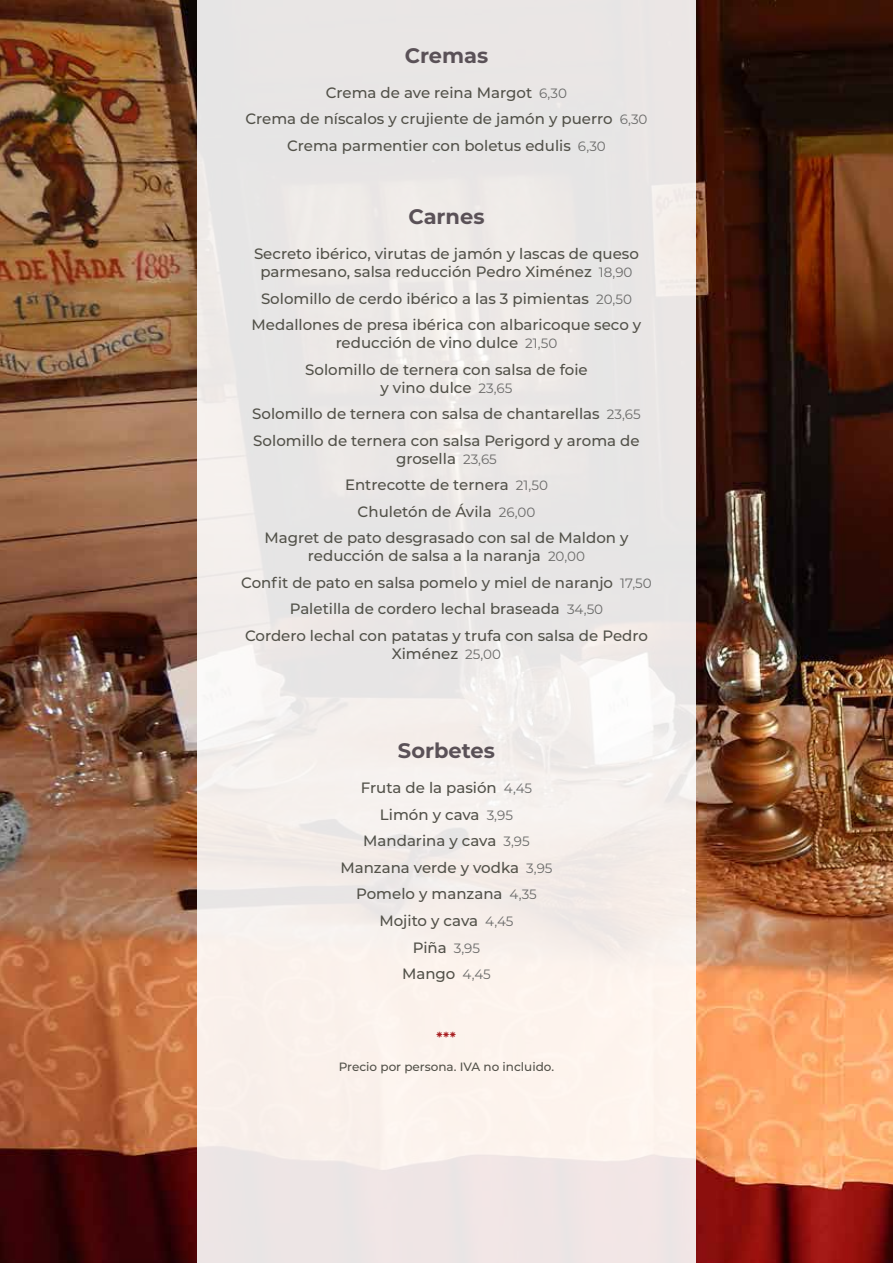
<style>
.page{position:relative;width:893px;height:1263px;background:#fff}
.page>*{position:absolute;margin:0;border:0;box-sizing:border-box;transform-origin:0 0}
.t1{font:700 21px "Montserrat";color:#5a5157}
.t2{font:18px "Adonais";color:#a6191c}
.t3{font:500 15px/26.5px "Montserrat";color:#525149;text-align:center}
.t4{font:500 12px "Montserrat";color:#525149}
.s1{font-weight:400;font-size:13.5px;color:#6b6b6a}
</style>
<div class="page">
<img style="left:0;top:0;width:893px;height:1263px">
<div style="left:197px;top:0;width:499px;height:1263px;background:linear-gradient(to bottom,#e7e6e5,#f8efec)"></div>
<h1 class="t1" style="left:405px;top:40px;width:85px">Cremas</h1>
<p class="t3" style="left:245px;top:79px;width:404px">Crema de ave reina Margot <span class="s1">6,30<br></span>Crema de níscalos y crujiente de jamón y puerro <span class="s1">6,30<br></span>Crema parmentier con boletus edulis <span class="s1">6,30</span></p>
<h1 class="t1" style="left:408px;top:201px;width:78px">Carnes</h1>
<p class="t3" style="left:254px;top:244px;width:386px;line-height:18px">Secreto ibérico, virutas de jamón y lascas de queso parmesano, salsa reducción Pedro Ximénez <span class="s1">18,90</span></p>
<p class="t3" style="left:252px;top:284px;width:391px">Solomillo de cerdo ibérico a las 3 pimientas <span class="s1">20,50<br></span>Medallones de presa ibérica con albaricoque seco y</p>
<p class="t3" style="left:305px;top:329px;width:284px">reducción de vino dulce <span class="s1">21,50<br></span>Solomillo de ternera con salsa de foie</p>
<p class="t3" style="left:252px;top:373px;width:390px">y vino dulce <span class="s1">23,65<br></span>Solomillo de ternera con salsa de chantarellas <span class="s1">23,65<br></span>Solomillo de ternera con salsa Perigord y aroma de</p>
<p class="t3" style="left:264px;top:444px;width:365px">grosella <span class="s1">23,65<br></span>Entrecotte de ternera <span class="s1">21,50<br></span>Chuletón de Ávila <span class="s1">26,00<br></span>Magret de pato desgrasado con sal de Maldon y</p>
<p class="t3" style="left:241px;top:542px;width:412px">reducción de salsa a la naranja <span class="s1">20,00<br></span>Confit de pato en salsa pomelo y miel de naranjo <span class="s1">17,50<br></span>Paletilla de cordero lechal braseada <span class="s1">34,50<br></span>Cordero lechal con patatas y trufa con salsa de Pedro</p>
<p class="t3" style="left:392px;top:639px;width:111px">Ximénez <span class="s1">25,00</span></p>
<h1 class="t1" style="left:398px;top:736px;width:99px">Sorbetes</h1>
<p class="t3" style="left:340px;top:774px;width:214px">Fruta de la pasión <span class="s1">4,45<br></span>Limón y cava <span class="s1">3,95<br></span>Mandarina y cava <span class="s1">3,95<br></span>Manzana verde y vodka <span class="s1">3,95<br></span>Pomelo y manzana <span class="s1">4,35<br></span>Mojito y cava <span class="s1">4,45<br></span>Piña <span class="s1">3,95<br></span>Mango <span class="s1">4,45</span></p>
<p class="t2" style="left:437px;top:1030px;width:21px">***</p>
<p class="t4" style="left:339px;top:1059px;width:217px">Precio por persona. IVA no incluido.</p>
</div>
